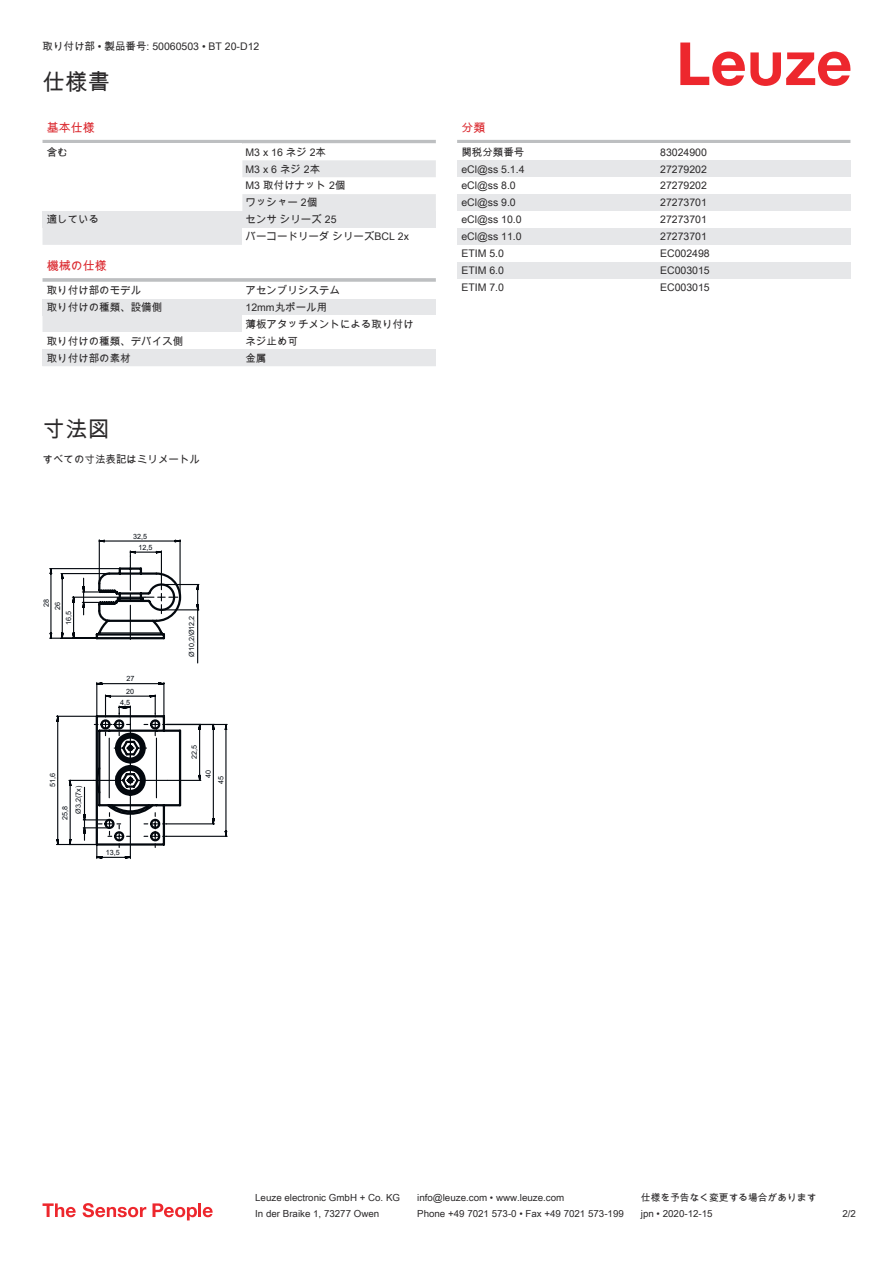
<style>
.page{position:relative;width:893px;height:1263px;background:#fff}
.page>*{position:absolute;margin:0;border:0;box-sizing:border-box;transform-origin:0 0}
.t1{font:22.5px "Arial Unicode MS";color:#2b292a}
.t2{font:12px "Arial Unicode MS";color:#db2a30}
.t3{font:10.5px/17px "Arial Unicode MS";color:#2b292a}
.t4{font:9.75px "Arial Unicode MS";color:#2b292a}
.t5{font:7.2px/11.1px "Arial";color:#050b12}
</style>
<div class="page">
<svg style="left:680px;top:43px;width:170px;height:43px"></svg>
<svg style="left:43px;top:228px;width:199px;height:104px;fill:#e6e7e9"></svg>
<hr style="left:43px;top:140px;width:393px;height:3px;background:#bdbfc1">
<svg style="left:242px;top:143px;width:194px;height:68px"></svg>
<div style="left:43px;top:211px;width:199px;height:17px;background:#e6e7e9"></div>
<div style="left:242px;top:211px;width:194px;height:17px;background:#e6e7e9"></div>
<div style="left:43px;top:262px;width:393px;height:18px;background:#fff"></div>
<hr style="left:43px;top:278px;width:393px;height:4px;background:#c6c7c9">
<div style="left:43px;top:282px;width:199px;height:17px;background:#fff"></div>
<div style="left:43px;top:299px;width:199px;height:16px;background:#e6e7e9"></div>
<div style="left:242px;top:299px;width:194px;height:16px;background:#e6e7e9"></div>
<div style="left:43px;top:349px;width:199px;height:17px;background:#e6e7e9"></div>
<div style="left:242px;top:349px;width:194px;height:17px;background:#e6e7e9"></div>
<hr style="left:457px;top:140px;width:393px;height:3px;background:#bdbfc1">
<div style="left:457px;top:160px;width:200px;height:17px;background:#e6e7e9"></div>
<div style="left:657px;top:160px;width:193px;height:17px;background:#e6e7e9"></div>
<div style="left:457px;top:194px;width:200px;height:17px;background:#e6e7e9"></div>
<div style="left:657px;top:194px;width:193px;height:17px;background:#e6e7e9"></div>
<div style="left:457px;top:228px;width:200px;height:17px;background:#e6e7e9"></div>
<div style="left:657px;top:228px;width:193px;height:17px;background:#e6e7e9"></div>
<div style="left:457px;top:262px;width:200px;height:17px;background:#e6e7e9"></div>
<div style="left:657px;top:262px;width:193px;height:17px;background:#e6e7e9"></div>
<svg style="left:43px;top:1203px;width:33px;height:14px"></svg>
<svg style="left:83px;top:1203px;width:63px;height:14px"></svg>
<svg style="left:153px;top:1203px;width:44px;height:17px"></svg>
<hr style="left:198px;top:1203px;width:3px;height:14px;background:#ed272d">
<svg style="left:203px;top:1207px;width:10px;height:10px"></svg>
<svg style="left:49px;top:539px;width:179px;height:320px"></svg>
<p class="t3" style="left:43px;top:38px;width:218px">取り付け部 • 製品番号: 50060503 • BT 20-D12</p>
<h1 class="t1" style="left:43px;top:66px;width:69px">仕様書</h1>
<p class="t2" style="left:47px;top:119px;width:49px">基本仕様</p>
<p class="t3" style="left:47px;top:143px;width:22px">含む</p>
<p class="t3" style="left:246px;top:143px;width:101px">M3 x 16 ネジ 2本<br>M3 x 6 ネジ 2本<br>M3 取付けナット 2個ワッシャー 2個</p>
<p class="t3" style="left:47px;top:211px;width:54px">適している</p>
<p class="t3" style="left:246px;top:211px;width:165px">センサ シリーズ 25<br>バーコードリーダ シリーズBCL 2x</p>
<p class="t2" style="left:47px;top:258px;width:61px">機械の仕様</p>
<p class="t3" style="left:47px;top:281px;width:96px">取り付け部のモデル</p>
<p class="t3" style="left:246px;top:281px;width:96px">アセンブリシステム</p>
<p class="t3" style="left:47px;top:298px;width:117px">取り付けの種類、設備側</p>
<p class="t3" style="left:246px;top:298px;width:169px">12mm丸ポール用<br>薄板アタッチメントによる取り付け</p>
<p class="t3" style="left:47px;top:332px;width:138px">取り付けの種類、デバイス側</p>
<p class="t3" style="left:246px;top:332px;width:54px">ネジ止め可</p>
<p class="t3" style="left:47px;top:349px;width:85px">取り付け部の素材</p>
<p class="t3" style="left:246px;top:349px;width:22px">金属</p>
<h1 class="t1" style="left:43px;top:413px;width:69px">寸法図</h1>
<p class="t3" style="left:43px;top:450px;width:159px">すべての寸法表記はミリメートル</p>
<p class="t5" style="left:41px;top:607px;width:10px;rotate:-90deg">28</p>
<p class="t5" style="left:53px;top:610px;width:10px;rotate:-90deg">26</p>
<p class="t5" style="left:64px;top:625px;width:16px;rotate:-90deg">16,5</p>
<p class="t5" style="left:138px;top:531px;width:16px;text-indent:-5px">32,5<br>12,5</p>
<p class="t5" style="left:126px;top:674px;width:10px">27</p>
<p class="t5" style="left:126px;top:686px;width:10px">20</p>
<p class="t5" style="left:120px;top:697px;width:12px">4,5</p>
<p class="t5" style="left:48px;top:787px;width:16px;rotate:-90deg">51,6</p>
<p class="t5" style="left:59px;top:814px;width:30px;line-height:13.4px;text-indent:-6px;rotate:-90deg">25,8<br>Ø3,2(7x)</p>
<p class="t5" style="left:106px;top:848px;width:16px">13,5</p>
<p class="t5" style="left:187px;top:657px;width:43px;rotate:-90deg">Ø10,2/Ø12,2</p>
<p class="t5" style="left:189px;top:759px;width:16px;rotate:-90deg">22,5</p>
<p class="t5" style="left:202px;top:784px;width:15px;line-height:12.8px;text-indent:6px;rotate:-90deg">40<br>45</p>
<p class="t2" style="left:461px;top:119px;width:25px">分類</p>
<p class="t3" style="left:461px;top:143px;width:64px">関税分類番号</p>
<p class="t3" style="left:660px;top:143px;width:48px">83024900</p>
<p class="t3" style="left:461px;top:160px;width:65px">eCl@ss 5.1.4</p>
<p class="t3" style="left:660px;top:160px;width:48px">27279202</p>
<p class="t3" style="left:461px;top:177px;width:56px">eCl@ss 8.0</p>
<p class="t3" style="left:660px;top:177px;width:48px">27279202</p>
<p class="t3" style="left:461px;top:194px;width:56px">eCl@ss 9.0</p>
<p class="t3" style="left:660px;top:194px;width:48px">27273701</p>
<p class="t3" style="left:461px;top:211px;width:62px">eCl@ss 10.0</p>
<p class="t3" style="left:660px;top:211px;width:48px">27273701</p>
<p class="t3" style="left:461px;top:228px;width:62px">eCl@ss 11.0</p>
<p class="t3" style="left:660px;top:228px;width:48px">27273701</p>
<p class="t3" style="left:461px;top:245px;width:44px">ETIM 5.0</p>
<p class="t3" style="left:660px;top:245px;width:51px">EC002498</p>
<p class="t3" style="left:461px;top:262px;width:44px">ETIM 6.0</p>
<p class="t3" style="left:660px;top:262px;width:51px">EC003015</p>
<p class="t3" style="left:461px;top:278px;width:44px">ETIM 7.0</p>
<p class="t3" style="left:660px;top:278px;width:51px">EC003015</p>
<p class="t4" style="left:255px;top:1191px;width:146px">Leuze electronic GmbH + Co. KG</p>
<p class="t4" style="left:417px;top:1191px;width:149px">info@leuze.com • www.leuze.com</p>
<p class="t4" style="left:641px;top:1191px;width:177px">仕様を予告なく変更する場合があります</p>
<p class="t4" style="left:255px;top:1206px;width:126px">In der Braike 1, 73277 Owen</p>
<p class="t4" style="left:417px;top:1206px;width:208px">Phone +49 7021 573-0 • Fax +49 7021 573-199</p>
<p class="t4" style="left:641px;top:1206px;width:73px">jpn • 2020-12-15</p>
<p class="t4" style="left:842px;top:1206px;width:15px">2 /2</p>
</div>
